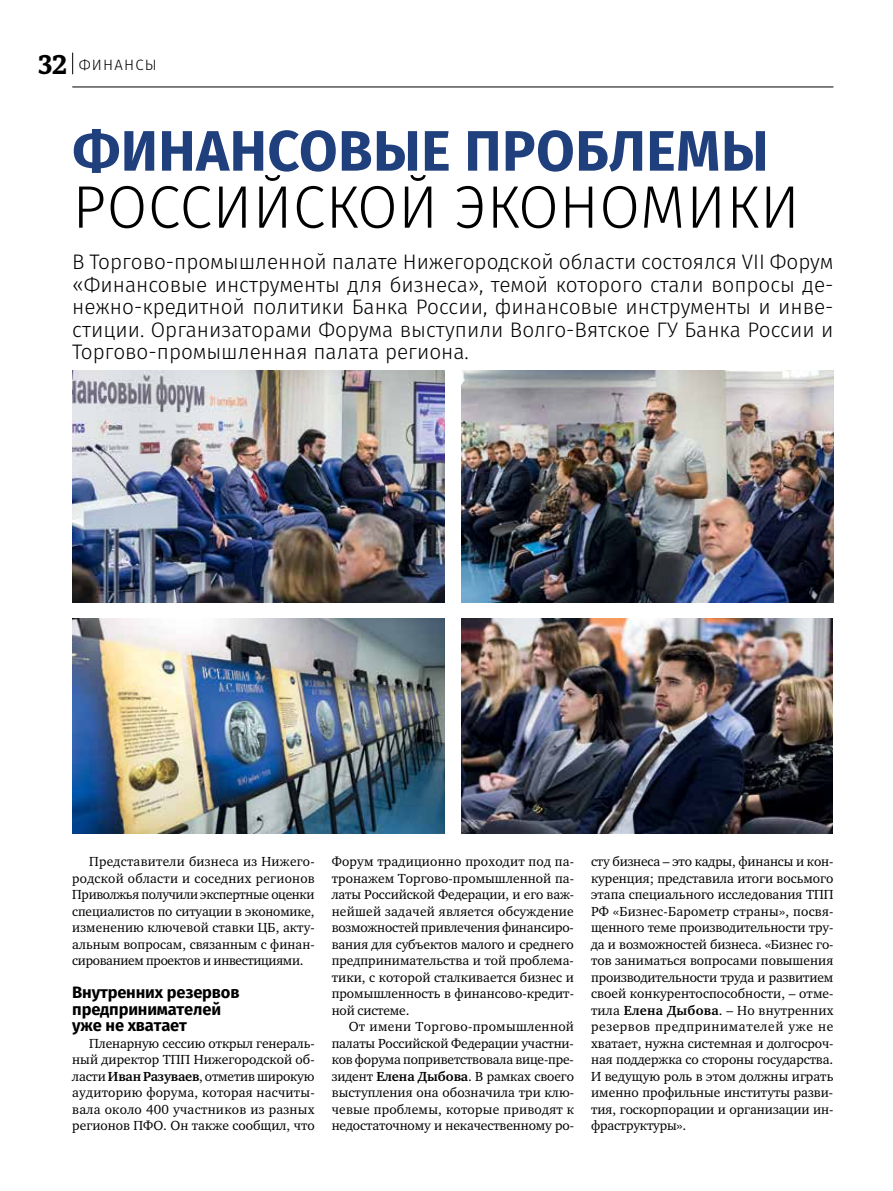
<style>
.page{position:relative;width:893px;height:1191px;background:#fff}
.page>*{position:absolute;margin:0;border:0;box-sizing:border-box;transform-origin:0 0}
.t1{font:300 60px "Fira Sans";letter-spacing:.01em;color:#000}
.t2{font:700 57px "Fira Sans";letter-spacing:.01em;color:#203f7d}
.t3{font:300 21px/22.5px "Fira Sans";color:#000;text-align:justify}
.t4{font:700 16.5px/16.5px "Fira Sans";letter-spacing:-.01em;color:#000}
.t5{font:300 15px "Fira Sans";letter-spacing:.08em;color:#000}
.t6{font:13.5px/16.5px "Charter C";color:#000;text-align:justify}
.s1{font-family:"More Pro";font-weight:700;font-size:27px}
.s2{font-weight:700}
</style>
<div class="page">
<svg style="left:72px;top:53px;width:1px;height:21px"></svg>
<hr style="left:72px;top:87px;width:761px;height:1px;background:#000">
<img style="left:72px;top:371px;width:372px;height:231px">
<img style="left:461px;top:371px;width:372px;height:231px">
<img style="left:72px;top:618px;width:372px;height:215px">
<img style="left:461px;top:618px;width:372px;height:215px">
<p class="t5" style="left:38px;top:55px;width:121px"><span class="s1">32</span> ФИНАНСЫ</p>
<h2 class="t2" style="left:73px;top:103px;width:697px">ФИНАНСОВЫЕ ПРОБЛЕМЫ</h2>
<h1 class="t1" style="left:73px;top:164px;width:729px">РОССИЙСКОЙ ЭКОНОМИКИ</h1>
<p class="t3" style="left:72px;top:250px;width:763px">В Торгово-промышленной палате Нижегородской области состоялся VII Форум «Финансовые инструменты для бизнеса», темой которого стали вопросы де&shy;нежно-кредитной политики Банка России, финансовые инструменты и инве&shy;стиции. Организаторами Форума выступили Волго-Вятское ГУ Банка России и Торгово-промышленная палата региона.</p>
<p class="t6" style="left:72px;top:853px;width:244px;text-indent:17px">Представители бизнеса из Нижего&shy;родской области и соседних регионов Приволжья получили экспертные оценки специалистов по ситуации в экономике, изменению ключевой ставки ЦБ, акту&shy;альным вопросам, связанным с финан&shy;сированием проектов и инвестициями.</p>
<p class="t4" style="left:72px;top:983px;width:169px">Внутренних резервов предпринимателей уже не хватает</p>
<p class="t6" style="left:72px;top:1035px;width:244px;text-indent:17px">Пленарную сессию открыл генераль&shy;ный директор ТПП Нижегородской об&shy;ласти <span class="s2">Иван Разуваев</span>, отметив широкую аудиторию форума, которая насчиты&shy;вала около 400 участников из разных регионов ПФО. Он также сообщил, что</p>
<p class="t6" style="left:332px;top:853px;width:244px">Форум традиционно проходит под па&shy;тронажем Торгово-промышленной па&shy;латы Российской Федерации, и его важ&shy;нейшей задачей является обсуждение возможностей привлечения финансиро&shy;вания для субъектов малого и среднего предпринимательства и той проблема&shy;тики, с которой сталкивается бизнес и промышленность в финансово-кредит&shy;ной системе.</p>
<p class="t6" style="left:332px;top:1018px;width:244px;text-indent:17px">От имени Торгово-промышленной палаты Российской Федерации участни&shy;ков форума поприветствовала вице-пре&shy;зидент <span class="s2">Елена Дыбова</span>. В рамках своего выступления она обозначила три клю&shy;чевые проблемы, которые приводят к недостаточному и некачественному ро-</p>
<p class="t6" style="left:591px;top:853px;width:244px">сту бизнеса – это кадры, финансы и кон&shy;куренция; представила итоги восьмого этапа специального исследования ТПП РФ «Бизнес-Барометр страны», посвя&shy;щенного теме производительности тру&shy;да и возможностей бизнеса. «Бизнес го&shy;тов заниматься вопросами повышения производительности труда и развитием своей конкурентоспособности, – отме&shy;тила <span class="s2">Елена Дыбова</span>. – Но внутренних резервов предпринимателей уже не хватает, нужна системная и долгосроч&shy;ная поддержка со стороны государства.<br>И ведущую роль в этом должны играть именно профильные институты разви&shy;тия, госкорпорации и организации ин&shy;фраструктуры».</p>
</div>
